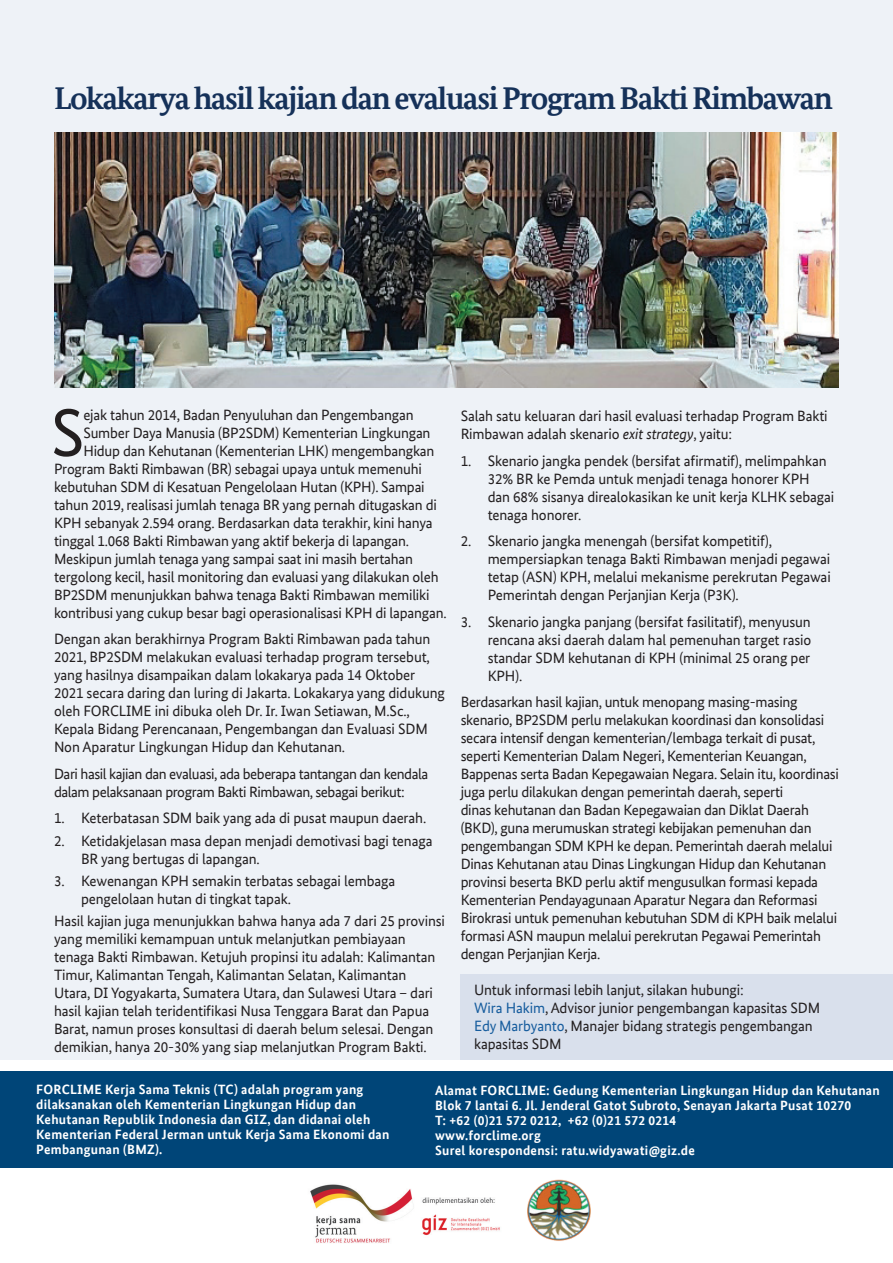
<style>
.page{position:relative;width:893px;height:1263px;background:#fff}
.page>*{position:absolute;margin:0;border:0;box-sizing:border-box;transform-origin:0 0}
.t1{font:67.2px "Bundes Sans Office";color:#231f20}
.t2{font:700 31.5px "Bundes Serif Office";letter-spacing:-.04em;color:#153159}
.t3{font:15px/18px "Bundes Sans Office";letter-spacing:-.015em;color:#231f20}
.t4{font:700 13.5px/15px "Bundes Sans Office";letter-spacing:.02em;color:#fff}
.s1{font-style:italic}
.s2{color:#175d9e}
</style>
<div class="page">
<div style="left:0;top:1071px;width:893px;height:97px;background:#004578"></div>
<img style="left:310px;top:1184px;width:190px;height:59px">
<img style="left:527px;top:1179px;width:63px;height:62px">
<div style="left:0;top:0;width:893px;height:1060px;background:#eef2f7"></div>
<div style="left:461px;top:974px;width:432px;height:85px;background:#d9e0ec"></div>
<img style="left:54px;top:132px;width:785px;height:255px">
<h2 class="t2" style="left:54px;top:80px;width:780px">Lokakarya hasil kajian dan evaluasi Program Bakti Rimbawan</h2>
<h1 class="t1" style="left:51px;top:395px;width:35px">S</h1>
<p class="t3" style="left:83px;top:406px;width:332px">ejak tahun 2014, Badan Penyuluhan dan Pengembangan</p>
<p class="t3" style="left:83px;top:424px;width:349px">Sumber Daya Manusia (BP2SDM) Kementerian Lingkungan</p>
<p class="t3" style="left:83px;top:442px;width:353px">Hidup dan Kehutanan (Kementerian LHK) mengembangkan</p>
<p class="t3" style="left:54px;top:460px;width:369px">Program Bakti Rimbawan (BR) sebagai upaya untuk memenuhi</p>
<p class="t3" style="left:54px;top:478px;width:372px">kebutuhan SDM di Kesatuan Pengelolaan Hutan (KPH). Sampai</p>
<p class="t3" style="left:54px;top:496px;width:384px">tahun 2019, realisasi jumlah tenaga BR yang pernah ditugaskan di</p>
<p class="t3" style="left:54px;top:514px;width:380px">KPH sebanyak 2.594 orang. Berdasarkan data terakhir, kini hanya</p>
<p class="t3" style="left:54px;top:532px;width:357px">tinggal 1.068 Bakti Rimbawan yang aktif bekerja di lapangan.</p>
<p class="t3" style="left:54px;top:550px;width:361px">Meskipun jumlah tenaga yang sampai saat ini masih bertahan</p>
<p class="t3" style="left:54px;top:568px;width:386px">tergolong kecil, hasil monitoring dan evaluasi yang dilakukan oleh</p>
<p class="t3" style="left:54px;top:586px;width:377px">BP2SDM menunjukkan bahwa tenaga Bakti Rimbawan memiliki</p>
<p class="t3" style="left:54px;top:604px;width:394px">kontribusi yang cukup besar bagi operasionalisasi KPH di lapangan.</p>
<p class="t3" style="left:54px;top:630px;width:392px">Dengan akan berakhirnya Program Bakti Rimbawan pada tahun 2021, BP2SDM melakukan evaluasi terhadap program tersebut, yang hasilnya disampaikan dalam lokakarya pada 14 Oktober 2021 secara daring dan luring di Jakarta. Lokakarya yang didukung oleh FORCLIME ini dibuka oleh Dr. Ir. Iwan Setiawan, M.Sc., Kepala Bidang Perencanaan, Pengembangan dan Evaluasi SDM Non Aparatur Lingkungan Hidup dan Kehutanan.</p>
<p class="t3" style="left:54px;top:765px;width:376px">Dari hasil kajian dan evaluasi, ada beberapa tantangan dan kendala dalam pelaksanaan program Bakti Rimbawan, sebagai berikut:</p>
<p class="t3" style="left:54px;top:809px;width:374px">1. Keterbatasan SDM baik yang ada di pusat maupun daerah.</p>
<p class="t3" style="left:81px;top:831px;width:353px;text-indent:-27px">2. Ketidakjelasan masa depan menjadi demotivasi bagi tenaga<br>BR yang bertugas di lapangan.</p>
<p class="t3" style="left:81px;top:872px;width:316px;text-indent:-27px">3. Kewenangan KPH semakin terbatas sebagai lembaga pengelolaan hutan di tingkat tapak.</p>
<p class="t3" style="left:54px;top:912px;width:392px">Hasil kajian juga menunjukkan bahwa hanya ada 7 dari 25 provinsi yang memiliki kemampuan untuk melanjutkan pembiayaan tenaga Bakti Rimbawan. Ketujuh propinsi itu adalah: Kalimantan Timur, Kalimantan Tengah, Kalimantan Selatan, Kalimantan Utara, DI Yogyakarta, Sumatera Utara, dan Sulawesi Utara – dari hasil kajian telah teridentifikasi Nusa Tenggara Barat dan Papua Barat, namun proses konsultasi di daerah belum selesai. Dengan demikian, hanya 20-30% yang siap melanjutkan Program Bakti.</p>
<p class="t3" style="left:461px;top:407px;width:369px">Salah satu keluaran dari hasil evaluasi terhadap Program Bakti<br>Rimbawan adalah skenario <span class="s1">exit strategy</span>, yaitu:</p>
<p class="t3" style="left:488px;top:452px;width:348px;text-indent:-27px">1. Skenario jangka pendek (bersifat afirmatif), melimpahkan 32% BR ke Pemda untuk menjadi tenaga honorer KPH dan 68% sisanya direalokasikan ke unit kerja KLHK sebagai tenaga honorer.</p>
<p class="t3" style="left:488px;top:532px;width:345px;text-indent:-27px">2. Skenario jangka menengah (bersifat kompetitif), mempersiapkan tenaga Bakti Rimbawan menjadi pegawai tetap (ASN) KPH, melalui mekanisme perekrutan Pegawai Pemerintah dengan Perjanjian Kerja (P3K).</p>
<p class="t3" style="left:488px;top:613px;width:325px;text-align:justify;text-indent:-27px">3. Skenario jangka panjang (bersifat fasilitatif), menyusun rencana aksi daerah dalam hal pemenuhan target rasio standar SDM kehutanan di KPH (minimal 25 orang per KPH).</p>
<p class="t3" style="left:461px;top:693px;width:380px">Berdasarkan hasil kajian, untuk menopang masing-masing skenario, BP2SDM perlu melakukan koordinasi dan konsolidasi secara intensif dengan kementerian/lembaga terkait di pusat, seperti Kementerian Dalam Negeri, Kementerian Keuangan, Bappenas serta Badan Kepegawaian Negara. Selain itu, koordinasi juga perlu dilakukan dengan pemerintah daerah, seperti<br>dinas kehutanan dan Badan Kepegawaian dan Diklat Daerah (BKD), guna merumuskan strategi kebijakan pemenuhan dan pengembangan SDM KPH ke depan. Pemerintah daerah melalui Dinas Kehutanan atau Dinas Lingkungan Hidup dan Kehutanan provinsi beserta BKD perlu aktif mengusulkan formasi kepada Kementerian Pendayagunaan Aparatur Negara dan Reformasi Birokrasi untuk pemenuhan kebutuhan SDM di KPH baik melalui formasi ASN maupun melalui perekrutan Pegawai Pemerintah dengan Perjanjian Kerja.</p>
<p class="t3" style="left:474px;top:981px;width:348px">Untuk informasi lebih lanjut, silakan hubungi:<br><span class="s2">Wira Hakim</span>, Advisor junior pengembangan kapasitas SDM <span class="s2">Edy Marbyanto</span>, Manajer bidang strategis pengembangan kapasitas SDM</p>
<p class="t4" style="left:36px;top:1082px;width:355px">FORCLIME Kerja Sama Teknis (TC) adalah program yang dilaksanakan oleh Kementerian Lingkungan Hidup dan Kehutanan Republik Indonesia dan GIZ, dan didanai oleh Kementerian Federal Jerman untuk Kerja Sama Ekonomi dan Pembangunan (BMZ).</p>
<p class="t4" style="left:435px;top:1083px;width:446px">Alamat FORCLIME: Gedung Kementerian Lingkungan Hidup dan Kehutanan Blok 7 lantai 6. Jl. Jenderal Gatot Subroto, Senayan Jakarta Pusat 10270<br>T: +62 (0)21 572 0212, +62 (0)21 572 0214<br>www.forclime.org<br>Surel korespondensi: ratu.widyawati@giz.de</p>
</div>
